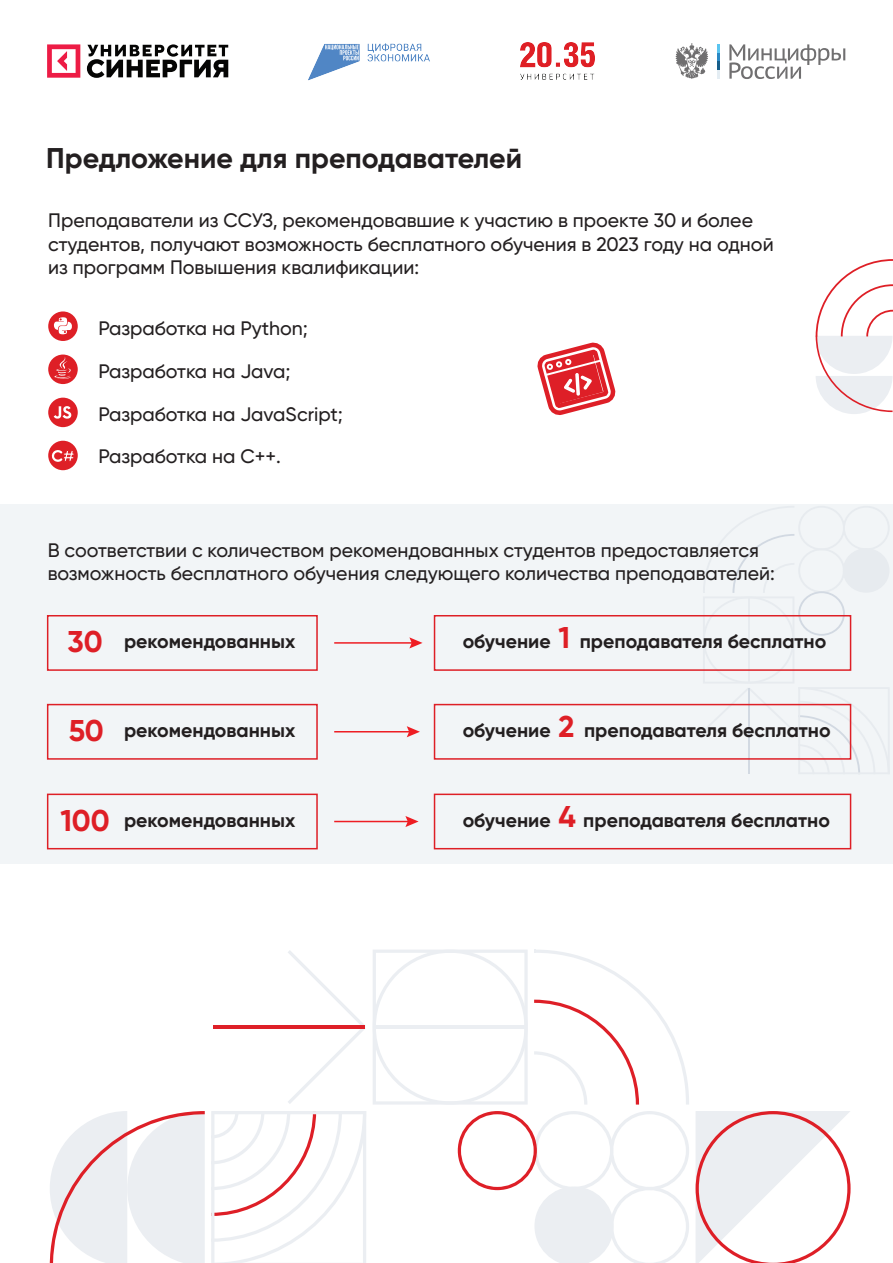
<style>
.page{position:relative;width:893px;height:1263px;background:#fff}
.page>*{position:absolute;margin:0;border:0;box-sizing:border-box;transform-origin:0 0}
.t1{font:700 28.5px "Gilroy";color:#231f20}
.t2{font:500 19.5px/23.4px "Gilroy";color:#231f20}
.t3{font:700 19.5px "Gilroy";color:#231f20}
.s1{font-size:30px;color:#de1f26}
</style>
<div class="page">
<div style="left:0;top:504px;width:893px;height:360px;background:#f2f5f7"></div>
<svg style="left:703px;top:506px;width:187px;height:268px"></svg>
<div style="left:47px;top:615px;width:271px;height:56px;border:2px solid #de1f26"></div>
<div style="left:47px;top:704px;width:271px;height:56px;border:2px solid #de1f26"></div>
<div style="left:47px;top:794px;width:271px;height:55px;border:2px solid #de1f26"></div>
<div style="left:434px;top:615px;width:417px;height:56px;border:2px solid #de1f26"></div>
<div style="left:434px;top:704px;width:417px;height:56px;border:2px solid #de1f26"></div>
<div style="left:434px;top:794px;width:417px;height:55px;border:2px solid #de1f26"></div>
<div style="left:48px;top:311px;width:30px;height:30px;background:#de1f26;border-radius:50%"></div>
<svg style="left:54px;top:317px;width:18px;height:17px"></svg>
<svg style="left:48px;top:355px;width:30px;height:29px"></svg>
<svg style="left:52px;top:357px;width:21px;height:22px"></svg>
<div style="left:48px;top:398px;width:30px;height:29px;background:#de1f26;border-radius:50%"></div>
<svg style="left:54px;top:406px;width:17px;height:13px"></svg>
<div style="left:48px;top:441px;width:30px;height:29px;background:#de1f26;border-radius:50%"></div>
<svg style="left:51px;top:450px;width:23px;height:12px"></svg>
<svg style="left:815px;top:259px;width:78px;height:155px"></svg>
<svg style="left:534px;top:949px;width:155px;height:155px"></svg>
<svg style="left:373px;top:949px;width:155px;height:155px"></svg>
<hr style="left:374px;top:1025px;width:152px;height:4px;background:#ebeef2">
<svg style="left:288px;top:950px;width:76px;height:154px"></svg>
<hr style="left:213px;top:1025px;width:152px;height:4px;background:#de1f27">
<svg style="left:696px;top:1111px;width:154px;height:152px"></svg>
<svg style="left:458px;top:1111px;width:231px;height:152px"></svg>
<svg style="left:211px;top:1111px;width:155px;height:152px"></svg>
<svg style="left:50px;top:1111px;width:155px;height:152px"></svg>
<svg style="left:47px;top:44px;width:33px;height:34px"></svg>
<svg style="left:87px;top:44px;width:141px;height:34px"></svg>
<img style="left:308px;top:43px;width:122px;height:38px">
<img style="left:521px;top:43px;width:74px;height:36px">
<svg style="left:676px;top:43px;width:32px;height:36px"></svg>
<svg style="left:729px;top:44px;width:116px;height:35px"></svg>
<svg style="left:718px;top:44px;width:2px;height:35px"></svg>
<svg style="left:537px;top:342px;width:79px;height:73px"></svg>
<hr style="left:334px;top:642px;width:80px;height:2px;background:#ee1d23">
<svg style="left:409px;top:637px;width:14px;height:11px"></svg>
<hr style="left:334px;top:731px;width:77px;height:1px;background:#ee1d23">
<svg style="left:407px;top:726px;width:13px;height:11px"></svg>
<hr style="left:334px;top:821px;width:76px;height:1px;background:#ee1d23">
<svg style="left:405px;top:816px;width:14px;height:11px"></svg>
<h1 class="t1" style="left:46px;top:140px;width:477px">Предложение для преподавателей</h1>
<p class="t2" style="left:48px;top:209px;width:727px">Преподаватели из ССУЗ, рекомендовавшие к участию в проекте 30 и более студентов, получают возможность бесплатного обучения в 2023 году на одной из программ Повышения квалификации:</p>
<p class="t2" style="left:98px;top:306px;width:246px;line-height:42.9px">Разработка на Python;<br>Разработка на Java;<br>Разработка на JavaScript;</p>
<p class="t2" style="left:98px;top:445px;width:184px">Разработка на C++.</p>
<p class="t2" style="left:48px;top:538px;width:729px">В соответствии с количеством рекомендованных студентов предоставляется возможность бесплатного обучения следующего количества преподавателей:</p>
<p class="t3" style="left:68px;top:629px;width:229px"><span class="s1">30</span> рекомендованных</p>
<p class="t3" style="left:463px;top:629px;width:365px">обучение <span class="s1">1</span> преподавателя бесплатно</p>
<p class="t3" style="left:69px;top:718px;width:228px"><span class="s1">50</span> рекомендованных</p>
<p class="t3" style="left:463px;top:718px;width:369px">обучение <span class="s1">2</span> преподавателя бесплатно</p>
<p class="t3" style="left:60px;top:808px;width:236px"><span class="s1">100</span> рекомендованных</p>
<p class="t3" style="left:463px;top:808px;width:369px">обучение <span class="s1">4</span> преподавателя бесплатно</p>
</div>
